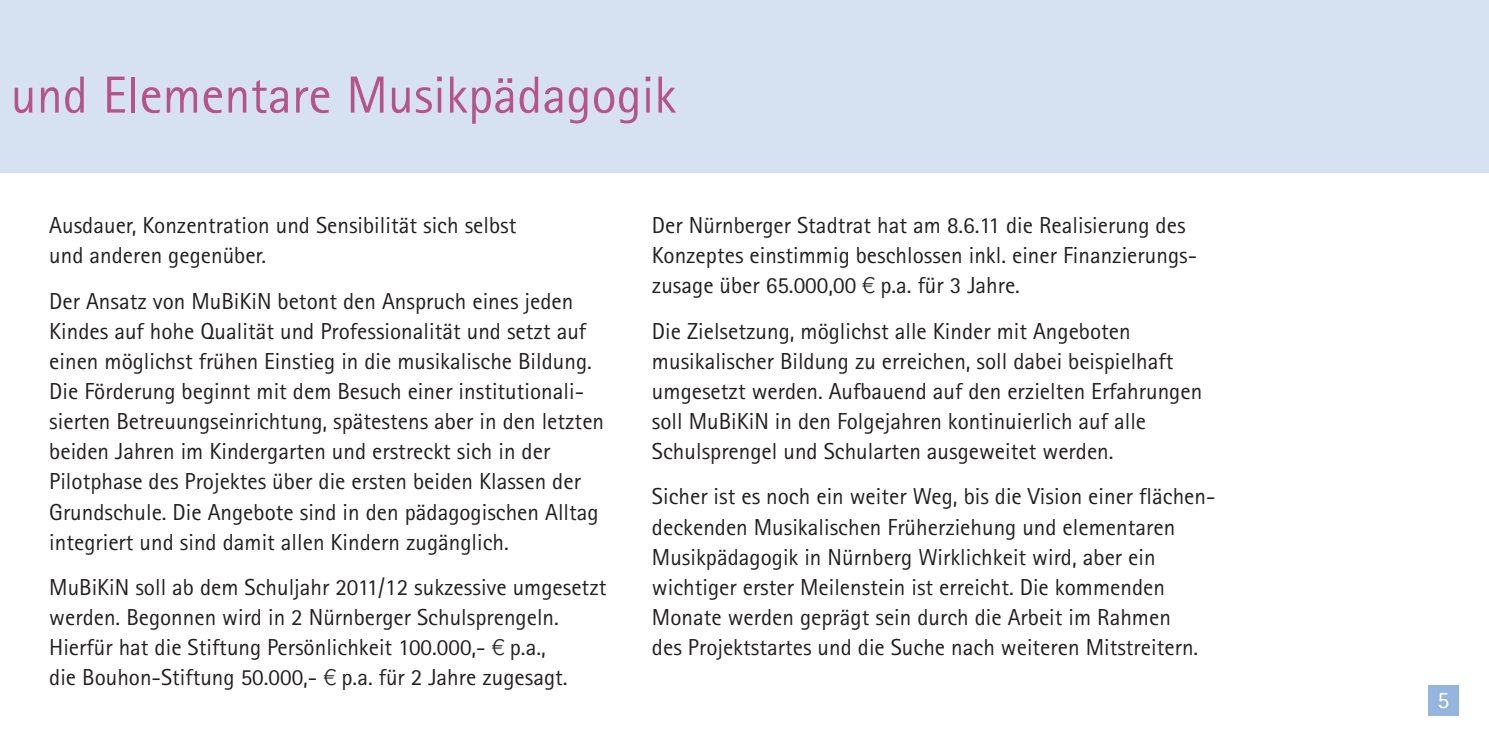
<style>
.page{position:relative;width:1489px;height:744px;background:#fff}
.page>*{position:absolute;margin:0;border:0;box-sizing:border-box;transform-origin:0 0}
.t1{font:52.25px "Rotis Sans Serif";color:#b5548a}
.t2{font:23.75px "Rotis Sans Serif";color:#fff}
.t3{font:23px/30px "Rotis Sans Serif";color:#231f20}
.s1{font-family:"LT Euro Money";font-size:22.5px}
</style>
<div class="page">
<div style="left:0;top:1px;width:1488px;height:172px;background:#d6e2f2"></div>
<div style="left:1428px;top:685px;width:30px;height:30px;background:#95b5de"></div>
<h1 class="t1" style="left:11px;top:76px;width:667px">und Elementare Musikpädagogik</h1>
<p class="t3" style="left:49px;top:213px;width:468px">Ausdauer, Konzentration und Sensibilität sich selbst und anderen gegenüber.</p>
<p class="t3" style="left:49px;top:288px;width:556px">Der Ansatz von MuBiKiN betont den Anspruch eines jeden Kindes auf hohe Qualität und Professionalität und setzt auf einen möglichst frühen Einstieg in die musikalische Bildung.<br>Die Förderung beginnt mit dem Besuch einer institutionali&shy;sierten Betreuungseinrichtung, spätestens aber in den letzten beiden Jahren im Kindergarten und erstreckt sich in der Pilotphase des Projektes über die ersten beiden Klassen der Grundschule. Die Angebote sind in den pädagogischen Alltag integriert und sind damit allen Kindern zugänglich.</p>
<p class="t3" style="left:49px;top:574px;width:558px">MuBiKiN soll ab dem Schuljahr 2011/12 sukzessive umgesetzt werden. Begonnen wird in 2 Nürnberger Schulsprengeln.<br>Hierfür hat die Stiftung Persönlichkeit 100.000,- <span class="s1">3</span> p.a.,<br>die Bouhon-Stiftung 50.000,- <span class="s1">3</span> p.a. für 2 Jahre zugesagt.</p>
<p class="t3" style="left:652px;top:213px;width:546px">Der Nürnberger Stadtrat hat am 8.6.11 die Realisierung des<br>Konzeptes einstimmig beschlossen inkl. einer Finanzierungs&shy;zusage über 65.000,00 <span class="s1">3</span> p.a. für 3 Jahre.</p>
<p class="t3" style="left:652px;top:318px;width:551px">Die Zielsetzung, möglichst alle Kinder mit Angeboten musikalischer Bildung zu erreichen, soll dabei beispielhaft umgesetzt werden. Aufbauend auf den erzielten Erfahrungen soll MuBiKiN in den Folgejahren kontinuierlich auf alle Schulsprengel und Schularten ausgeweitet werden.</p>
<p class="t3" style="left:652px;top:484px;width:565px">Sicher ist es noch ein weiter Weg, bis die Vision einer flächen&shy;deckenden Musikalischen Früherziehung und elementaren Musikpädagogik in Nürnberg Wirklichkeit wird, aber ein wichtiger erster Meilenstein ist erreicht. Die kommenden Monate werden geprägt sein durch die Arbeit im Rahmen<br>des Projektstartes und die Suche nach weiteren Mitstreitern.</p>
<p class="t2" style="left:1437px;top:691px;width:13px">5</p>
</div>
